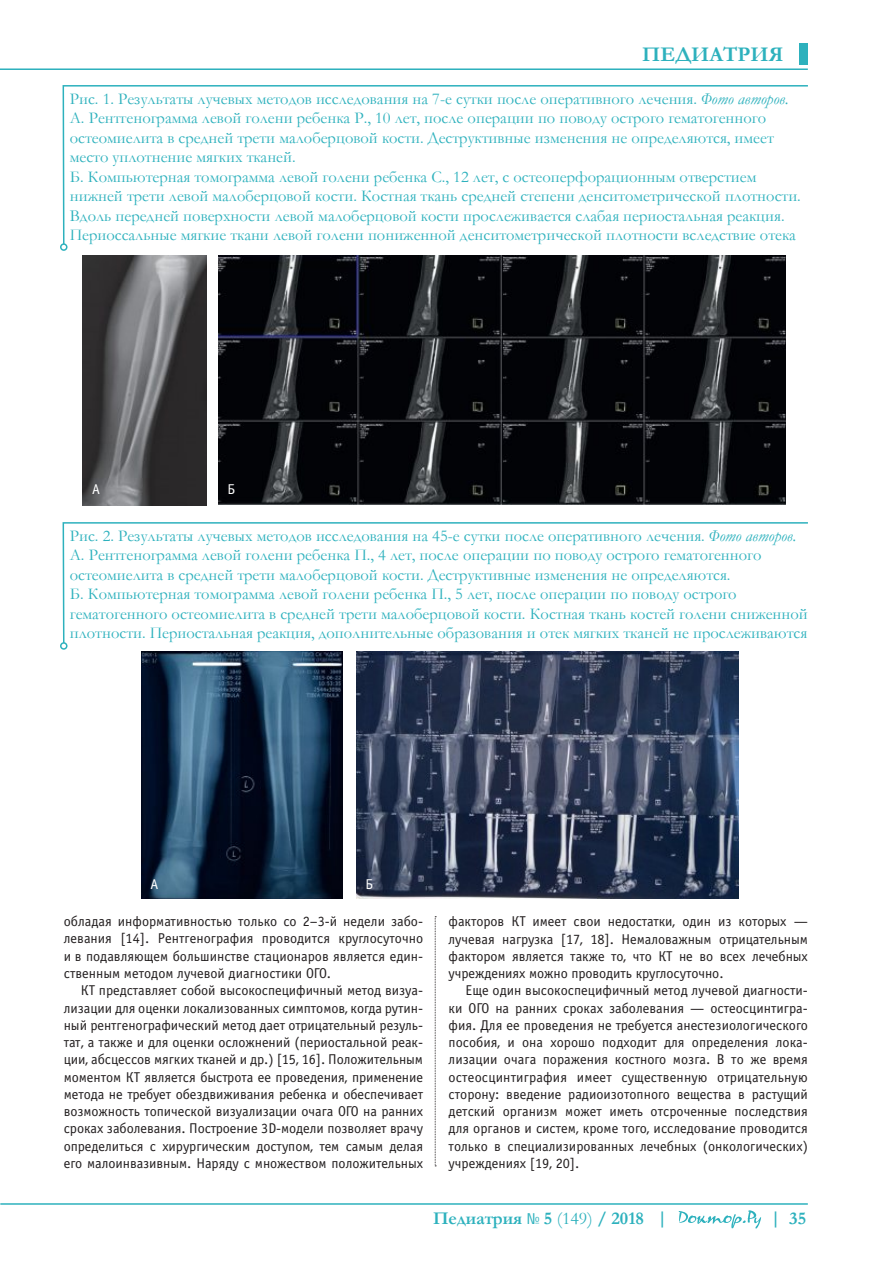
<style>
.page{position:relative;width:893px;height:1263px;background:#fff}
.page>*{position:absolute;margin:0;border:0;box-sizing:border-box;transform-origin:0 0}
.t1{font:700 21px "Garamond";color:#2db1bd}
.t2{font:700 18px "Garamond";color:#2db1bd}
.t3{font:16.5px/19.5px "Garamond";color:#2db1bd}
.t4{font:14.25px/17.2px "Officina Sans C";letter-spacing:-.005em;color:#231f20;text-align:justify}
.t5{font:14.25px "Officina Sans C";color:#fff}
.s1{font-style:italic}
.s2{font-family:"Helios Cond";font-weight:400;font-size:15px}
.s3{font-weight:400}
</style>
<div class="page">
<hr style="left:0;top:68px;width:808px;height:2px;background:#2db1bd">
<div style="left:799px;top:44px;width:9px;height:21px;background:#2db1bd"></div>
<hr style="left:0;top:1203px;width:808px;height:2px;background:#2db1bd">
<svg style="left:679px;top:1210px;width:82px;height:18px"></svg>
<svg style="left:62px;top:85px;width:746px;height:158px"></svg>
<div style="left:60px;top:243px;width:8px;height:8px;border:2px solid #2db1bd;border-radius:50%"></div>
<img style="left:83px;top:255px;width:123px;height:250px">
<img style="left:219px;top:255px;width:566px;height:250px">
<svg style="left:62px;top:522px;width:746px;height:120px"></svg>
<div style="left:60px;top:642px;width:8px;height:8px;border:2px solid #2db1bd;border-radius:50%"></div>
<img style="left:142px;top:651px;width:200px;height:248px">
<img style="left:356px;top:651px;width:382px;height:248px">
<svg style="left:435px;top:916px;width:1px;height:250px"></svg>
<h1 class="t1" style="left:642px;top:40px;width:142px">Педиатрия</h1>
<p class="t3" style="left:70px;top:88px;width:733px">Рис. 1. Результаты лучевых методов исследования на 7-е сутки после оперативного лечения. <span class="s1">Фото авторов.<br></span>А. Рентгенограмма левой голени ребенка Р., 10 лет, после операции по поводу острого гематогенного остеомиелита в средней трети малоберцовой кости. Деструктивные изменения не определяются, имеет место уплотнение мягких тканей.<br>Б. Компьютерная томограмма левой голени ребенка С., 12 лет, с остеоперфорационным отверстием нижней трети левой малоберцовой кости. Костная ткань средней степени денситометрической плотности.<br>Вдоль передней поверхности левой малоберцовой кости прослеживается слабая периостальная реакция.<br>Периоссальные мягкие ткани левой голени пониженной денситометрической плотности вследствие отека</p>
<p class="t5" style="left:92px;top:481px;width:9px">А</p>
<p class="t5" style="left:227px;top:482px;width:9px">Б</p>
<p class="t3" style="left:70px;top:525px;width:740px">Рис. 2. Результаты лучевых методов исследования на 45-е сутки после оперативного лечения. <span class="s1">Фото авторов.<br></span>А. Рентгенограмма левой голени ребенка П., 4 лет, после операции по поводу острого гематогенного остеомиелита в средней трети малоберцовой кости. Деструктивные изменения не определяются.<br>Б. Компьютерная томограмма левой голени ребенка П., 5 лет, после операции по поводу острого гематогенного остеомиелита в средней трети малоберцовой кости. Костная ткань костей голени сниженной плотности. Периостальная реакция, дополнительные образования и отек мягких тканей не прослеживаются</p>
<p class="t5" style="left:151px;top:876px;width:9px">А</p>
<p class="t5" style="left:366px;top:877px;width:9px">Б</p>
<p class="t4" style="left:64px;top:913px;width:361px">обладая информативностью только со 2–3-й недели забо&shy;левания [14]. Рентгенография проводится круглосуточно и в подавляющем большинстве стационаров является един&shy;ственным методом лучевой диагностики ОГО.</p>
<p class="t4" style="left:64px;top:982px;width:361px;text-indent:17px">КТ представляет собой высокоспецифичный метод визуа&shy;лизации для оценки локализованных симптомов, когда рутин&shy;ный рентгенографический метод дает отрицательный резуль&shy;тат, а также и для оценки осложнений (периостальной реак&shy;ции, абсцессов мягких тканей и др.) [15, 16]. Положительным моментом КТ является быстрота ее проведения, применение метода не требует обездвиживания ребенка и обеспечивает возможность топической визуализации очага ОГО на ранних сроках заболевания. Построение 3D-модели позволяет врачу определиться с хирургическим доступом, тем самым делая его малоинвазивным. Наряду с множеством положительных</p>
<p class="t4" style="left:449px;top:913px;width:361px">факторов КТ имеет свои недостатки, один из которых — лучевая нагрузка [17, 18]. Немаловажным отрицательным фактором является также то, что КТ не во всех лечебных учреждениях можно проводить круглосуточно.</p>
<p class="t4" style="left:449px;top:982px;width:361px;text-indent:17px">Еще один высокоспецифичный метод лучевой диагности&shy;ки ОГО на ранних сроках заболевания — остеосцинтигра&shy;фия. Для ее проведения не требуется анестезиологического пособия, и она хорошо подходит для определения лока&shy;лизации очага поражения костного мозга. В то же время остеосцинтиграфия имеет существенную отрицательную сторону: введение радиоизотопного вещества в растущий детский организм может иметь отсроченные последствия для органов и систем, кроме того, исследование проводится только в специализированных лечебных (онкологических) учреждениях [19, 20].</p>
<p class="t2" style="left:433px;top:1206px;width:236px">Педиатрия <span class="s2">№</span> 5 <span class="s3">(149)</span> / 2018 |</p>
<p class="t2" style="left:771px;top:1206px;width:37px">| 35</p>
</div>
